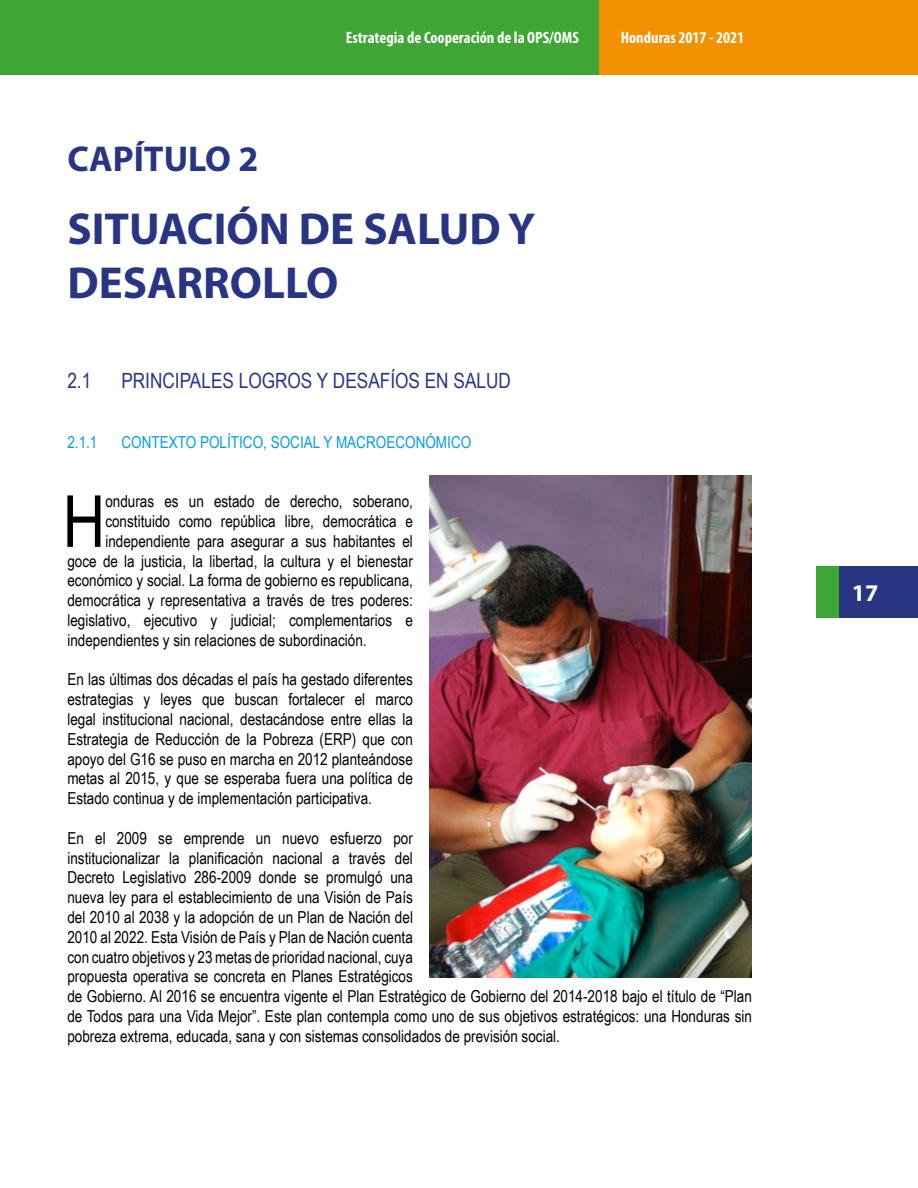
<style>
.page{position:relative;width:918px;height:1188px;background:#fff}
.page>*{position:absolute;margin:0;border:0;box-sizing:border-box;transform-origin:0 0}
.t1{font:71.85px "Arial Narrow";color:#000}
.t2{font:700 45px/54px "Myriad Pro";color:#283583}
.t3{font:700 36px "Myriad Pro";color:#283583}
.t4{font:700 24px "Myriad Pro";color:#fff}
.t5{font:21px "Arial Narrow";color:#283583}
.t6{font:16.5px/19.8px "Arial Narrow";color:#000;text-align:justify}
.t7{font:700 condensed 16.5px "Myriad Pro";color:#fff}
.t8{font:16.5px "Arial Narrow";color:#009fe3}
</style>
<div class="page">
<div style="left:0;top:0;width:600px;height:74px;background:#3fa535"></div>
<div style="left:600px;top:0;width:318px;height:74px;background:#f39200"></div>
<div style="left:816px;top:566px;width:101px;height:52px;background:#283583"></div>
<div style="left:816px;top:566px;width:22px;height:52px;background:#3fa535"></div>
<img style="left:430px;top:476px;width:321px;height:501px">
<p class="t7" style="left:346px;top:27px;width:234px">Estrategia de Cooperación de la OPS/OMS</p>
<p class="t7" style="left:621px;top:27px;width:125px">Honduras 2017 - 2021</p>
<h3 class="t3" style="left:67px;top:135px;width:192px">CAPÍTULO 2</h3>
<h2 class="t2" style="left:67px;top:201px;width:469px">SITUACIÓN DE SALUD Y<br>DESARROLLO</h2>
<p class="t5" style="left:67px;top:366px;width:25px">2.1</p>
<p class="t5" style="left:121px;top:366px;width:391px">PRINCIPALES LOGROS Y DESAFÍOS EN SALUD</p>
<p class="t8" style="left:67px;top:430px;width:32px">2.1.1</p>
<p class="t8" style="left:121px;top:430px;width:351px">CONTEXTO POLÍTICO, SOCIAL Y MACROECONÓMICO</p>
<h1 class="t1" style="left:63px;top:469px;width:44px">H</h1>
<p class="t6" style="left:105px;top:491px;width:309px">onduras es un estado de derecho, soberano,</p>
<p class="t6" style="left:105px;top:511px;width:309px">constituido como república libre, democrática e</p>
<p class="t6" style="left:105px;top:531px;width:309px">independiente para asegurar a sus habitantes el</p>
<p class="t6" style="left:67px;top:550px;width:347px">goce de la justicia, la libertad, la cultura y el bienestar</p>
<p class="t6" style="left:67px;top:570px;width:347px">económico y social. La forma de gobierno es republicana,</p>
<p class="t6" style="left:67px;top:590px;width:347px">democrática y representativa a través de tres poderes:</p>
<p class="t6" style="left:67px;top:610px;width:347px">legislativo, ejecutivo y judicial; complementarios e</p>
<p class="t6" style="left:67px;top:630px;width:301px">independientes y sin relaciones de subordinación.</p>
<p class="t6" style="left:67px;top:669px;width:347px">En las últimas dos décadas el país ha gestado diferentes estrategias y leyes que buscan fortalecer el marco legal institucional nacional, destacándose entre ellas la Estrategia de Reducción de la Pobreza (ERP) que con apoyo del G16 se puso en marcha en 2012 planteándose metas al 2015, y que se esperaba fuera una política de Estado continua y de implementación participativa.</p>
<p class="t6" style="left:67px;top:828px;width:686px;text-align:left">En el 2009 se emprende un nuevo esfuerzo por<br>institucionalizar la planificación nacional a través del<br>Decreto Legislativo 286-2009 donde se promulgó una<br>nueva ley para el establecimiento de una Visión de País<br>del 2010 al 2038 y la adopción de un Plan de Nación del<br>2010 al 2022. Esta Visión de País y Plan de Nación cuenta<br>con cuatro objetivos y 23 metas de prioridad nacional, cuya<br>propuesta operativa se concreta en Planes Estratégicos<br>de Gobierno. Al 2016 se encuentra vigente el Plan Estratégico de Gobierno del 2014-2018 bajo el título de “Plan de Todos para una Vida Mejor”. Este plan contempla como uno de sus objetivos estratégicos: una Honduras sin pobreza extrema, educada, sana y con sistemas consolidados de previsión social.</p>
<h3 class="t4" style="left:852px;top:577px;width:28px">17</h3>
</div>
